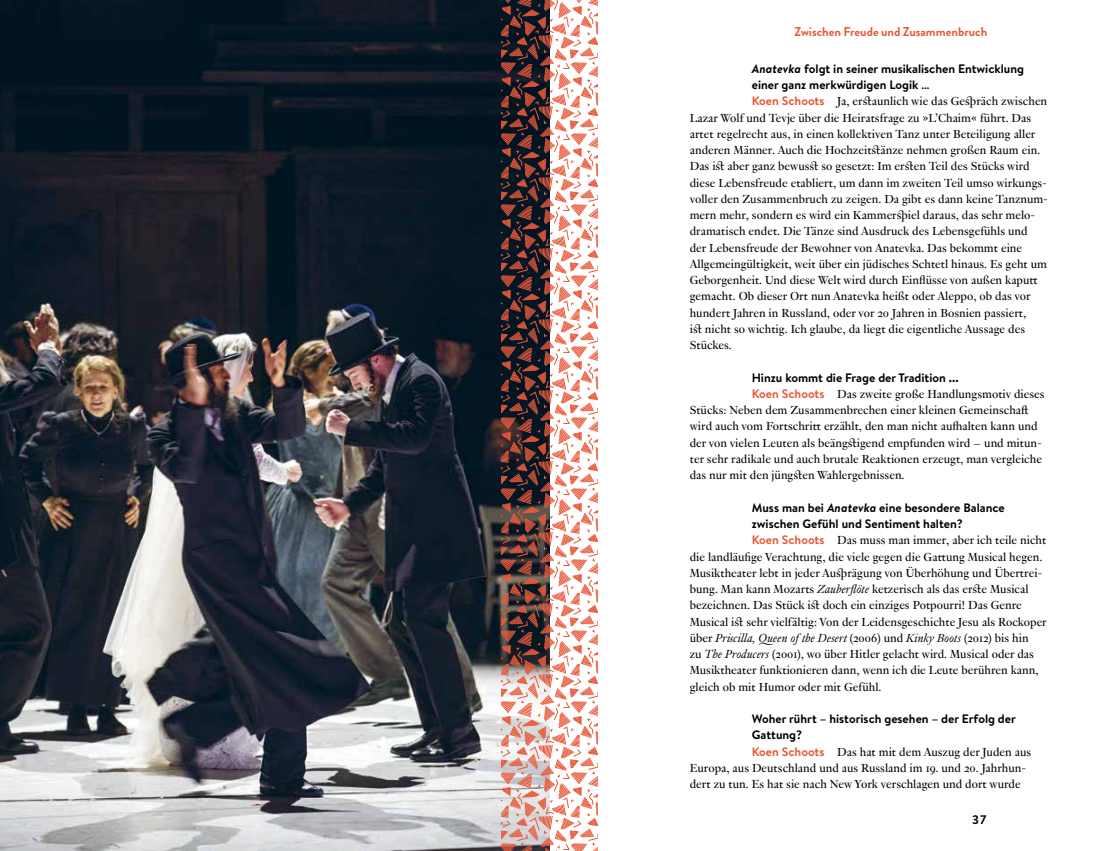
<style>
.page{position:relative;width:1099px;height:851px;background:#fff}
.page>*{position:absolute;margin:0;border:0;box-sizing:border-box;transform-origin:0 0}
.t1{font:12.75px/16.2px "Genath";color:#000}
.t2{font:700 12.75px "Brandon Grotesque";color:#e8593a}
.t3{font:700 12.75px "Brandon Grotesque";color:#000}
.t4{font:700 12.25px/16.2px "Brandon Text";color:#000}
.s1{font-style:italic}
.s2{font-family:"Brandon Text";font-weight:700;font-size:12.25px;color:#e8593a}
</style>
<div class="page">
<img style="left:0;top:0;width:501px;height:850px">
<svg style="left:501px;top:0;width:96px;height:850px"></svg>
<p class="t2" style="left:794px;top:22px;width:194px">Zwischen Freude und Zusammenbruch</p>
<p class="t4" style="left:751px;top:60px;width:274px"><span class="s1">Anatevka</span> folgt in seiner musikalischen Entwicklung einer ganz merkwürdigen Logik …</p>
<p class="t1" style="left:689px;top:92px;width:360px;text-indent:62px"><span class="s2">Koen Schoots</span> Ja, erstaunlich wie das Gespräch zwischen Lazar Wolf und Tevje über die Heiratsfrage zu »L’Chaim« führt. Das artet regelrecht aus, in einen kollektiven Tanz unter Beteiligung aller anderen Männer. Auch die Hochzeitstänze nehmen großen Raum ein.<br>Das ist aber ganz bewusst so gesetzt: Im ersten Teil des Stücks wird diese Lebensfreude etabliert, um dann im zweiten Teil umso wirkungs&shy;voller den Zusammenbruch zu zeigen. Da gibt es dann keine Tanznum&shy;mern mehr, sondern es wird ein Kammerspiel daraus, das sehr melo&shy;dramatisch endet. Die Tänze sind Ausdruck des Lebensgefühls und<br>der Lebensfreude der Bewohner von Anatevka. Das bekommt eine Allgemeingültigkeit, weit über ein jüdisches Schtetl hinaus. Es geht um Geborgenheit. Und diese Welt wird durch Einflüsse von außen kaputt gemacht. Ob dieser Ort nun Anatevka heißt oder Aleppo, ob das vor hundert Jahren in Russland, oder vor 20 Jahren in Bosnien passiert,<br>ist nicht so wichtig. Ich glaube, da liegt die eigentliche Aussage des Stückes.</p>
<p class="t4" style="left:751px;top:369px;width:208px">Hinzu kommt die Frage der Tradition ...</p>
<p class="t1" style="left:689px;top:385px;width:356px;text-indent:62px"><span class="s2">Koen Schoots</span> Das zweite große Handlungsmotiv dieses Stücks: Neben dem Zusammenbrechen einer kleinen Gemeinschaft wird auch vom Fortschritt erzählt, den man nicht aufhalten kann und der von vielen Leuten als beängstigend empfunden wird – und mitun&shy;ter sehr radikale und auch brutale Reaktionen erzeugt, man vergleiche das nur mit den jüngsten Wahlergebnissen.</p>
<p class="t4" style="left:751px;top:499px;width:254px">Muss man bei <span class="s1">Anatevka</span> eine besondere Balance zwischen Gefühl und Sentiment halten?</p>
<p class="t1" style="left:689px;top:531px;width:358px;text-indent:62px"><span class="s2">Koen Schoots</span> Das muss man immer, aber ich teile nicht die landläufige Verachtung, die viele gegen die Gattung Musical hegen.<br>Musiktheater lebt in jeder Ausprägung von Überhöhung und Übertrei&shy;bung. Man kann Mozarts <span class="s1">Zauberflöte</span> ketzerisch als das erste Musical bezeichnen. Das Stück ist doch ein einziges Potpourri! Das Genre Musical ist sehr vielfältig: Von der Leidensgeschichte Jesu als Rockoper über <span class="s1">Priscilla, Queen of the Desert</span> (2006) und <span class="s1">Kinky Boots</span> (2012) bis hin<br>zu <span class="s1">The Producers</span> (2001), wo über Hitler gelacht wird. Musical oder das Musiktheater funktionieren dann, wenn ich die Leute berühren kann, gleich ob mit Humor oder mit Gefühl.</p>
<p class="t4" style="left:751px;top:710px;width:265px">Woher rührt – historisch gesehen – der Erfolg der<br>Gattung?</p>
<p class="t1" style="left:689px;top:742px;width:343px;text-indent:62px"><span class="s2">Koen Schoots</span> Das hat mit dem Auszug der Juden aus<br>Europa, aus Deutschland und aus Russland im 19. und 20. Jahrhun&shy;dert zu tun. Es hat sie nach New York verschlagen und dort wurde</p>
<p class="t3" style="left:971px;top:810px;width:17px">37</p>
</div>
